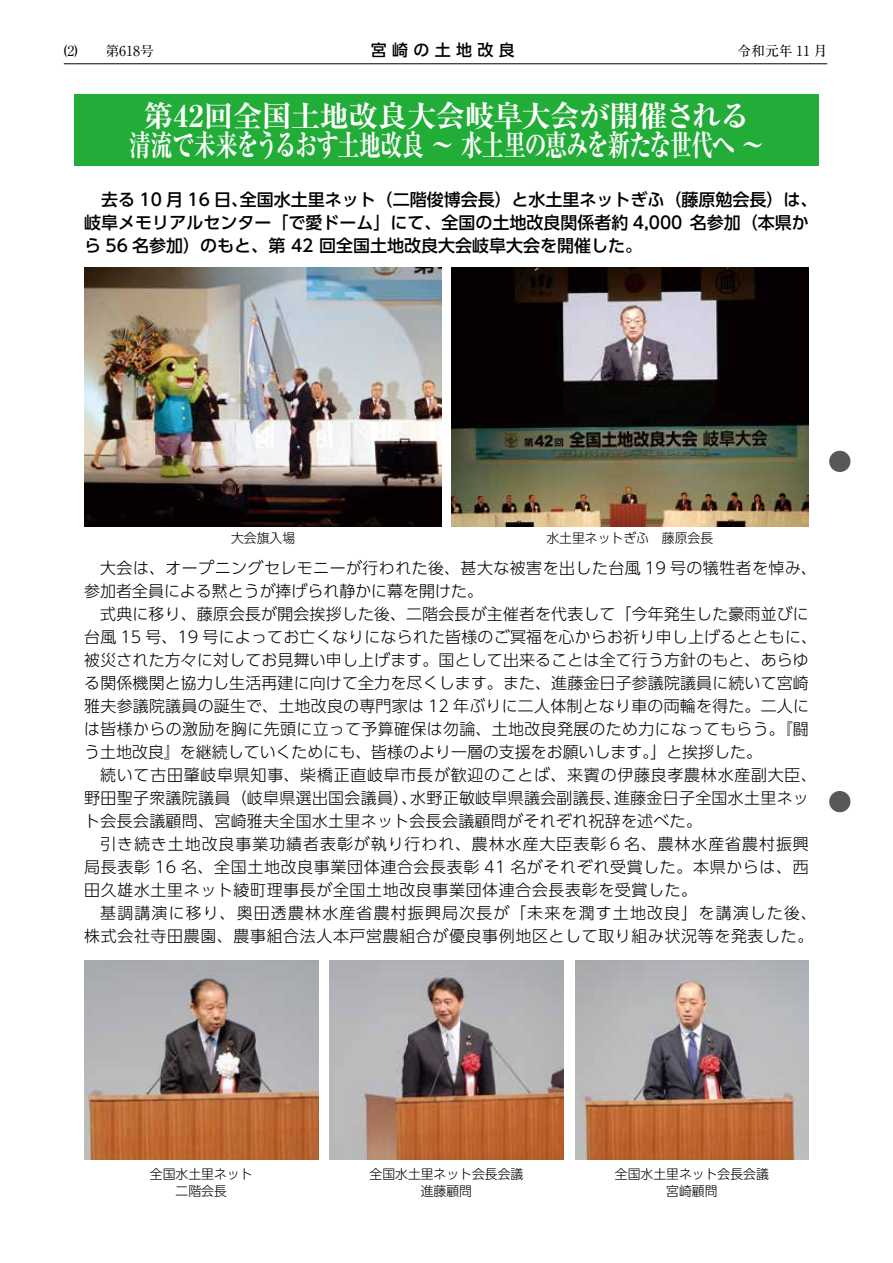
<style>
.page{position:relative;width:893px;height:1263px;background:#fff}
.page>*{position:absolute;margin:0;border:0;box-sizing:border-box;transform-origin:0 0}
.t1{font:700 expanded 29.7px/29.5px "Ryumin Pr 6 N";letter-spacing:-.03em;color:#fff;text-align:center}
.t2{font:500 16.95px/23px "UD Shin Go Pro";color:#000}
.t3{font:300 15.9px/23px "UD Shin Go Pro";letter-spacing:.02em;color:#000}
.t4{font:300 15.9px/23px "UD Shin Go Pro";letter-spacing:.04em;color:#000;text-align:right}
.t5{font:500 15.9px "UD Shin Go Pro";letter-spacing:.34em;color:#000}
.t6{font:700 13.8px "A1 Mincho Std";color:#000}
.t7{font:300 13.2px/17.4px "UD Shin Go Pro";color:#000;text-align:center}
</style>
<div class="page">
<div style="left:74px;top:94px;width:745px;height:72px;background:#22ac38"></div>
<img style="left:84px;top:960px;width:234px;height:200px">
<img style="left:330px;top:960px;width:233px;height:200px">
<img style="left:575px;top:960px;width:234px;height:200px">
<img style="left:84px;top:268px;width:358px;height:259px">
<img style="left:451px;top:268px;width:358px;height:259px">
<div style="left:829px;top:451px;width:21px;height:21px;background:#595757;border-radius:50%"></div>
<div style="left:829px;top:791px;width:21px;height:21px;background:#595757;border-radius:50%"></div>
<hr style="left:64px;top:63px;width:763px;height:1px;background:#000">
<p class="t6" style="left:64px;top:40px;width:92px">(2)　　第618号</p>
<p class="t5" style="left:371px;top:37px;width:146px">宮崎の土地改良</p>
<p class="t6" style="left:737px;top:40px;width:91px">令和元年 11 月</p>
<h1 class="t1" style="left:129px;top:100px;width:636px">第42回全国土地改良大会岐阜大会が開催される清流で未来をうるおす土地改良 ～ 水土里の恵みを新たな世代へ ～</h1>
<p class="t2" style="left:84px;top:188px;width:735px;text-indent:17px">去る 10 月 16 日、全国水土里ネット（二階俊博会長）と水土里ネットぎふ（藤原勉会長）は、岐阜メモリアルセンター「で愛ドーム」にて、全国の土地改良関係者約 4,000 名参加（本県から 56 名参加）のもと、第 42 回全国土地改良大会岐阜大会を開催した。</p>
<p class="t7" style="left:231px;top:528px;width:66px">大会旗入場</p>
<p class="t7" style="left:546px;top:528px;width:168px">水土里ネットぎふ　藤原会長</p>
<p class="t3" style="left:84px;top:556px;width:734px;text-indent:16px">大会は、オープニングセレモニーが行われた後、甚大な被害を出した台風 19 号の犠牲者を悼み、参加者全員による黙とうが捧げられ静かに幕を開けた。</p>
<p class="t3" style="left:84px;top:602px;width:734px;text-indent:16px">式典に移り、藤原会長が開会挨拶した後、二階会長が主催者を代表して「今年発生した豪雨並びに台風 15 号、19 号によってお亡くなりになられた皆様のご冥福を心からお祈り申し上げるとともに、被災された方々に対してお見舞い申し上げます。国として出来ることは全て行う方針のもと、あらゆる関係機関と協力し生活再建に向けて全力を尽くします。また、進藤金日子参議院議員に続いて宮崎雅夫参議院議員の誕生で、土地改良の専門家は 12 年ぶりに二人体制となり車の両輪を得た。二人には皆様からの激励を胸に先頭に立って予算確保は勿論、土地改良発展のため力になってもらう。『闘う土地改良』を継続していくためにも、皆様のより一層の支援をお願いします。」と挨拶した。</p>
<p class="t3" style="left:84px;top:763px;width:734px;text-indent:16px">続いて古田肇岐阜県知事、柴橋正直岐阜市長が歓迎のことば、来賓の伊藤良孝農林水産副大臣、野田聖子衆議院議員（岐阜県選出国会議員）、水野正敏岐阜県議会副議長、進藤金日子全国水土里ネット会長会議顧問、宮崎雅夫全国水土里ネット会長会議顧問がそれぞれ祝辞を述べた。</p>
<p class="t3" style="left:84px;top:832px;width:726px;text-align:justify;text-indent:16px">引き続き土地改良事業功績者表彰が執り行われ、農林水産大臣表彰６名、農林水産省農村振興局長表彰 16 名、全国土地改良事業団体連合会長表彰 41 名がそれぞれ受賞した。本県からは、西田久雄水土里ネット綾町理事長が全国土地改良事業団体連合会長表彰を受賞した。</p>
<p class="t4" style="left:84px;top:901px;width:734px">基調講演に移り、奥田透農林水産省農村振興局次長が「未来を潤す土地改良」を講演した後、株式会社寺田農園、農事組合法人本戸営農組合が優良事例地区として取り組み状況等を発表した。</p>
<p class="t7" style="left:150px;top:1164px;width:104px">全国水土里ネット二階会長</p>
<p class="t7" style="left:369px;top:1164px;width:155px">全国水土里ネット会長会議進藤顧問</p>
<p class="t7" style="left:615px;top:1164px;width:155px">全国水土里ネット会長会議宮崎顧問</p>
</div>
